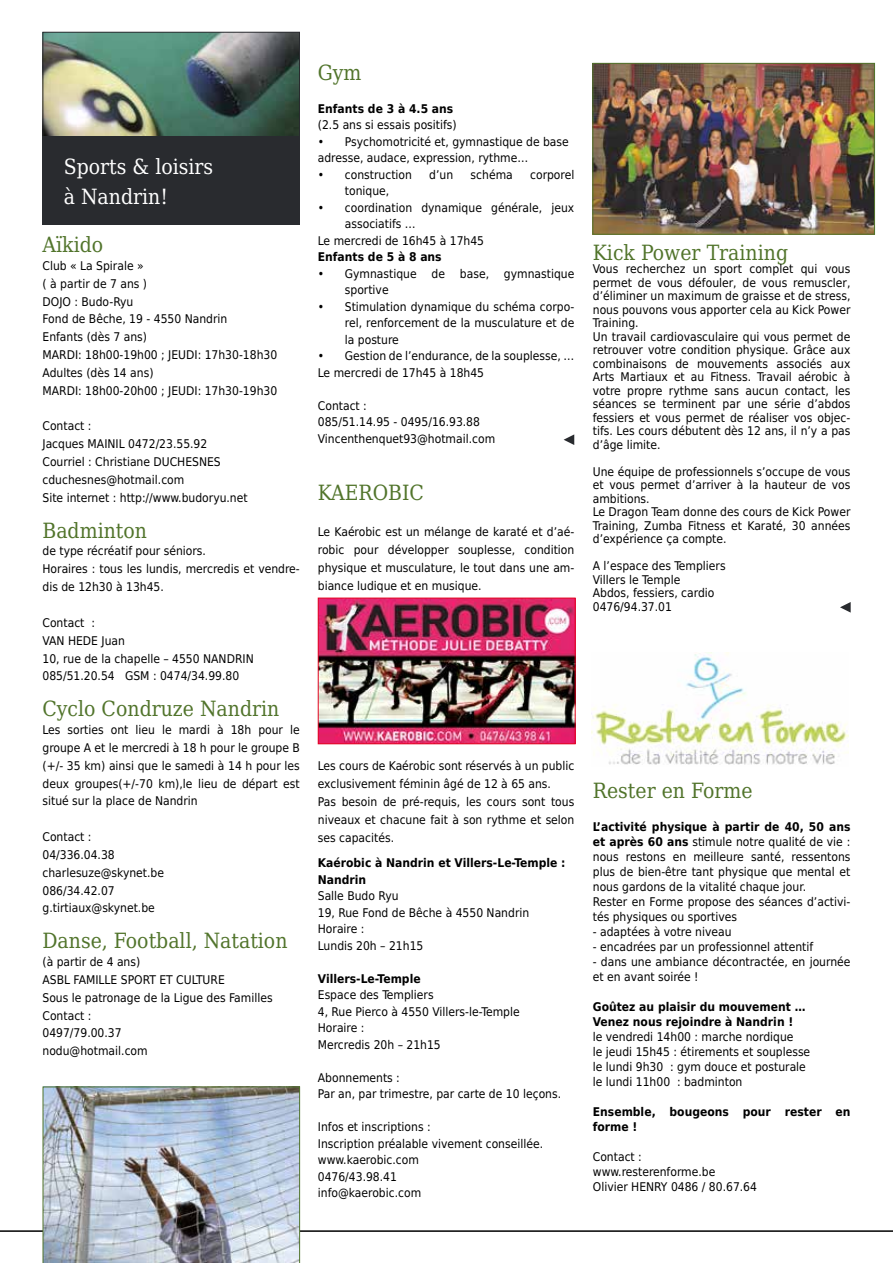
<style>
.page{position:relative;width:893px;height:1263px;background:#fff}
.page>*{position:absolute;margin:0;border:0;box-sizing:border-box;transform-origin:0 0}
.t1{font:21px "DejaVu Serif Condensed";color:#51742b}
.t2{font:21px/30px "DejaVu Serif Condensed";color:#fff}
.t3{font:12px/17.9px "DejaVu Sans Condensed";color:#000}
.t4{font:700 12px/15px "DejaVu Sans Condensed";color:#000}
.s1{font-weight:700}
</style>
<div class="page">
<hr style="left:0;top:1230px;width:893px;height:2px;background:#000">
<img style="left:43px;top:1086px;width:257px;height:177px">
<img style="left:320px;top:600px;width:254px;height:142px">
<div style="left:318px;top:598px;width:258px;height:146px;border:1px solid #e30521"></div>
<img style="left:594px;top:65px;width:279px;height:168px">
<div style="left:592px;top:63px;width:283px;height:172px;border:1px solid #51742b"></div>
<img style="left:591px;top:653px;width:257px;height:112px">
<img style="left:45px;top:34px;width:253px;height:101px">
<div style="left:43px;top:32px;width:257px;height:105px;border:1px solid #292b2f"></div>
<div style="left:43px;top:136px;width:257px;height:89px;background:#292b2f"></div>
<svg style="left:840px;top:602px;width:11px;height:11px"></svg>
<svg style="left:564px;top:434px;width:10px;height:11px"></svg>
<h1 class="t2" style="left:64px;top:151px;width:151px">Sports &amp; loisirs à Nandrin!</h1>
<h1 class="t1" style="left:43px;top:229px;width:62px">Aïkido</h1>
<p class="t3" style="left:43px;top:256px;width:236px">Club « La Spirale »<br>( à partir de 7 ans )<br>DOJO : Budo-Ryu<br>Fond de Bêche, 19 - 4550 Nandrin<br>Enfants (dès 7 ans)<br>MARDI: 18h00-19h00 ; JEUDI: 17h30-18h30<br>Adultes (dès 14 ans)<br>MARDI: 18h00-20h00 ; JEUDI: 17h30-19h30</p>
<p class="t3" style="left:43px;top:417px;width:207px">Contact :<br>Jacques MAINIL 0472/23.55.92<br>Courriel : Christiane DUCHESNES cduchesnes@hotmail.com<br>Site internet : http://www.budoryu.net</p>
<h1 class="t1" style="left:43px;top:514px;width:106px">Badminton</h1>
<p class="t3" style="left:43px;top:542px;width:259px">de type récréatif pour séniors.<br>Horaires : tous les lundis, mercredis et vendre&shy;dis de 12h30 à 13h45.</p>
<p class="t3" style="left:43px;top:613px;width:213px">Contact :<br>VAN HEDE Juan<br>10, rue de la chapelle – 4550 NANDRIN<br>085/51.20.54 GSM : 0474/34.99.80</p>
<h1 class="t1" style="left:43px;top:693px;width:238px">Cyclo Condruze Nandrin</h1>
<p class="t3" style="left:43px;top:720px;width:259px;text-align:justify">Les sorties ont lieu le mardi à 18h pour le groupe A et le mercredi à 18 h pour le groupe B (+/- 35 km) ainsi que le samedi à 14 h pour les deux groupes(+/-70 km),le lieu de départ est situé sur la place de Nandrin</p>
<p class="t3" style="left:43px;top:828px;width:123px">Contact :<br>04/336.04.38 charlesuze@skynet.be<br>086/34.42.07 g.tirtiaux@skynet.be</p>
<h1 class="t1" style="left:43px;top:925px;width:247px">Danse, Football, Natation</h1>
<p class="t3" style="left:43px;top:953px;width:232px">(à partir de 4 ans)<br>ASBL FAMILLE SPORT ET CULTURE<br>Sous le patronage de la Ligue des Familles<br>Contact :<br>0497/79.00.37<br>nodu@hotmail.com</p>
<h1 class="t1" style="left:318px;top:56px;width:45px">Gym</h1>
<p class="t4" style="left:318px;top:101px;width:137px">Enfants de 3 à 4.5 ans</p>
<p class="t3" style="left:318px;top:116px;width:140px">(2.5 ans si essais positifs)</p>
<p class="t3" style="left:318px;top:133px;width:252px;line-height:16.5px">• Psychomotricité et, gymnastique de base adresse, audace, expression, rythme…</p>
<p class="t3" style="left:318px;top:165px;width:96px">• construction</p>
<p class="t3" style="left:429px;top:165px;width:25px">d’un</p>
<p class="t3" style="left:471px;top:165px;width:44px">schéma</p>
<p class="t3" style="left:530px;top:165px;width:46px">corporel</p>
<p class="t3" style="left:345px;top:182px;width:46px">tonique,</p>
<p class="t3" style="left:318px;top:198px;width:258px">• coordination dynamique générale, jeux</p>
<p class="t3" style="left:345px;top:215px;width:72px">associatifs …</p>
<p class="t3" style="left:318px;top:231px;width:168px">Le mercredi de 16h45 à 17h45</p>
<p class="t4" style="left:318px;top:249px;width:125px">Enfants de 5 à 8 ans</p>
<p class="t3" style="left:345px;top:265px;width:231px;line-height:16.5px;text-indent:-27px">• Gymnastique de base, gymnastique sportive</p>
<p class="t3" style="left:345px;top:298px;width:231px;line-height:16.5px;text-align:justify;text-indent:-27px">• Stimulation dynamique du schéma corpo&shy;rel, renforcement de la musculature et de la posture</p>
<p class="t3" style="left:318px;top:347px;width:258px;line-height:16.5px">• Gestion de l’endurance, de la souplesse, …<br>Le mercredi de 17h45 à 18h45</p>
<p class="t3" style="left:318px;top:397px;width:179px;line-height:16.5px">Contact :<br>085/51.14.95 - 0495/16.93.88<br>Vincenthenquet93@hotmail.com</p>
<h1 class="t1" style="left:318px;top:476px;width:108px">KAEROBIC</h1>
<p class="t3" style="left:318px;top:522px;width:258px;text-align:justify">Le Kaérobic est un mélange de karaté et d’aé&shy;robic pour développer souplesse, condition physique et musculature, le tout dans une am&shy;biance ludique et en musique.</p>
<p class="t3" style="left:318px;top:756px;width:258px">Les cours de Kaérobic sont réservés à un public exclusivement féminin âgé de 12 à 65 ans.<br>Pas besoin de pré-requis, les cours sont tous niveaux et chacune fait à son rythme et selon ses capacités.</p>
<p class="t4" style="left:318px;top:854px;width:249px;line-height:16.5px">Kaérobic à Nandrin et Villers-Le-Temple :<br>Nandrin</p>
<p class="t3" style="left:318px;top:887px;width:213px;line-height:16.5px">Salle Budo Ryu<br>19, Rue Fond de Bêche à 4550 Nandrin<br>Horaire :<br>Lundis 20h – 21h15</p>
<p class="t4" style="left:318px;top:971px;width:104px">Villers-Le-Temple</p>
<p class="t3" style="left:318px;top:986px;width:203px;line-height:16.5px">Espace des Templiers<br>4, Rue Pierco à 4550 Villers-le-Temple<br>Horaire :<br>Mercredis 20h – 21h15</p>
<p class="t3" style="left:318px;top:1069px;width:245px;line-height:16.5px">Abonnements :<br>Par an, par trimestre, par carte de 10 leçons.</p>
<p class="t3" style="left:318px;top:1118px;width:227px;line-height:16.5px">Infos et inscriptions :<br>Inscription préalable vivement conseillée. www.kaerobic.com<br>0476/43.98.41<br>info@kaerobic.com</p>
<h1 class="t1" style="left:593px;top:236px;width:197px">Kick Power Training</h1>
<p class="t3" style="left:593px;top:262px;width:259px;line-height:13.5px">Vous recherchez un sport complet qui vous permet de vous défouler, de vous remuscler, d’éliminer un maximum de graisse et de stress, nous pouvons vous apporter cela au Kick Power Training.<br>Un travail cardiovasculaire qui vous permet de retrouver votre condition physique. Grâce aux combinaisons de mouvements associés aux Arts Martiaux et au Fitness. Travail aérobic à votre propre rythme sans aucun contact, les séances se terminent par une série d’abdos fessiers et vous permet de réaliser vos objec&shy;tifs. Les cours débutent dès 12 ans, il n’y a pas d’âge limite.</p>
<p class="t3" style="left:593px;top:464px;width:259px;line-height:13.5px">Une équipe de professionnels s’occupe de vous et vous permet d’arriver à la hauteur de vos ambitions.<br>Le Dragon Team donne des cours de Kick Power Training, Zumba Fitness et Karaté, 30 années d’expérience ça compte.</p>
<p class="t3" style="left:593px;top:559px;width:134px;line-height:13.5px">A l’espace des Templiers<br>Villers le Temple<br>Abdos, fessiers, cardio<br>0476/94.37.01</p>
<h1 class="t1" style="left:593px;top:775px;width:161px">Rester en Forme</h1>
<p class="t3" style="left:593px;top:819px;width:259px;line-height:15px"><span class="s1">L’activité physique à partir de 40, 50 ans et après 60 ans</span> stimule notre qualité de vie : nous restons en meilleure santé, ressentons plus de bien-être tant physique que mental et nous gardons de la vitalité chaque jour.<br>Rester en Forme propose des séances d’activi&shy;tés physiques ou sportives</p>
<p class="t3" style="left:593px;top:923px;width:140px">- adaptées à votre niveau</p>
<p class="t3" style="left:593px;top:938px;width:222px">- encadrées par un professionnel attentif</p>
<p class="t3" style="left:593px;top:954px;width:259px;line-height:15px">- dans une ambiance décontractée, en journée et en avant soirée !</p>
<p class="t4" style="left:593px;top:999px;width:214px">Goûtez au plaisir du mouvement …<br>Venez nous rejoindre à Nandrin !</p>
<p class="t3" style="left:593px;top:1029px;width:219px;line-height:15px">le vendredi 14h00 : marche nordique<br>le jeudi 15h45 : étirements et souplesse le lundi 9h30 : gym douce et posturale le lundi 11h00 : badminton</p>
<p class="t4" style="left:593px;top:1104px;width:259px">Ensemble, bougeons pour rester en forme !</p>
<p class="t3" style="left:593px;top:1149px;width:166px;line-height:15px">Contact : www.resterenforme.be<br>Olivier HENRY 0486 / 80.67.64</p>
</div>
